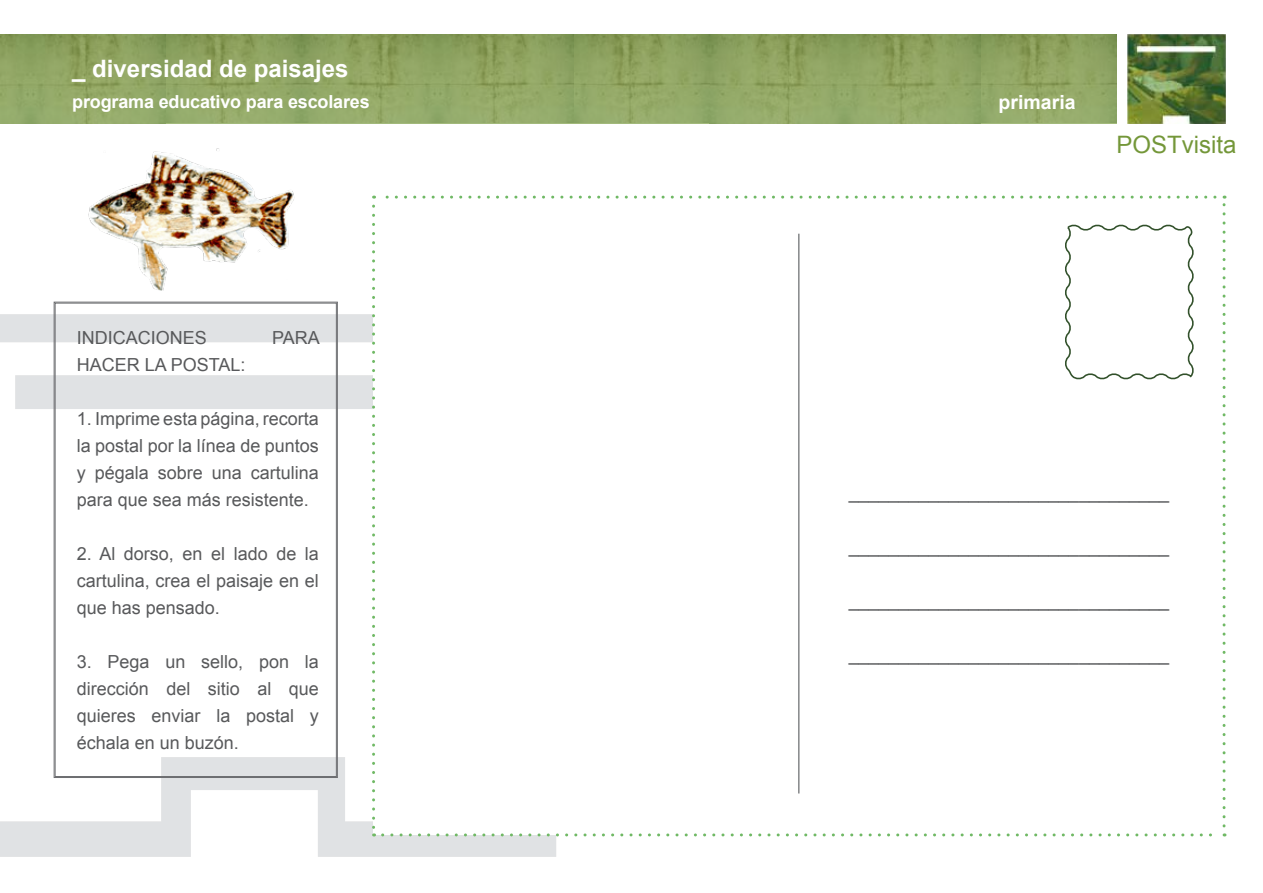
<style>
.page{position:relative;width:1263px;height:893px;background:#fff}
.page>*{position:absolute;margin:0;border:0;box-sizing:border-box;transform-origin:0 0}
.t1{font:700 24px "Arial";color:#fff}
.t2{font:24px "Arial";color:#749739}
.t3{font:700 19.5px "Arial";color:#fff}
.t4{font:18px/27px "Arial";color:#58595b;text-align:justify}
.t5{font:700 18px "Arial";letter-spacing:-.01em;color:#fff}
</style>
<div class="page">
<img style="left:0;top:301px;width:623px;height:556px">
<svg style="left:0;top:34px;width:1116px;height:89px;background:#8fa463"></svg>
<img style="left:1127px;top:34px;width:98px;height:89px">
<div style="left:374px;top:197px;width:850px;height:638px;background:#fff"></div>
<svg style="left:372px;top:206px;width:3px;height:630px"></svg>
<svg style="left:383px;top:833px;width:842px;height:3px"></svg>
<svg style="left:1222px;top:196px;width:3px;height:630px"></svg>
<svg style="left:374px;top:196px;width:841px;height:3px"></svg>
<svg style="left:54px;top:302px;width:284px;height:476px"></svg>
<div style="left:55px;top:303px;width:282px;height:474px;border:1px solid #6d6e71"></div>
<svg style="left:1065px;top:224px;width:129px;height:156px"></svg>
<hr style="left:798px;top:234px;width:1px;height:559px;background:#848688">
<img style="left:72px;top:148px;width:239px;height:155px">
<h1 class="t1" style="left:72px;top:53px;width:278px">_ diversidad de paisajes</h1>
<p class="t5" style="left:72px;top:89px;width:299px">programa educativo para escolares</p>
<p class="t4" style="left:77px;top:324px;width:132px">INDICACIONES</p>
<p class="t4" style="left:272px;top:324px;width:49px">PARA</p>
<p class="t4" style="left:77px;top:351px;width:170px">HACER LA POSTAL:</p>
<p class="t4" style="left:77px;top:405px;width:244px">1. Imprime esta página, recorta la postal por la línea de puntos y pégala sobre una cartulina para que sea más resistente.</p>
<p class="t4" style="left:77px;top:540px;width:244px">2. Al dorso, en el lado de la cartulina, crea el paisaje en el que has pensado.</p>
<p class="t4" style="left:77px;top:648px;width:244px">3. Pega un sello, pon la dirección del sitio al que quieres enviar la postal y échala en un buzón.</p>
<p class="t3" style="left:999px;top:89px;width:78px">primaria</p>
<h1 class="t2" style="left:1116px;top:129px;width:122px">POSTvisita</h1>
<p class="t4" style="left:849px;top:479px;width:322px">________________________________</p>
<p class="t4" style="left:849px;top:533px;width:322px">________________________________</p>
<p class="t4" style="left:849px;top:587px;width:322px">________________________________</p>
<p class="t4" style="left:849px;top:641px;width:322px">________________________________</p>
</div>
